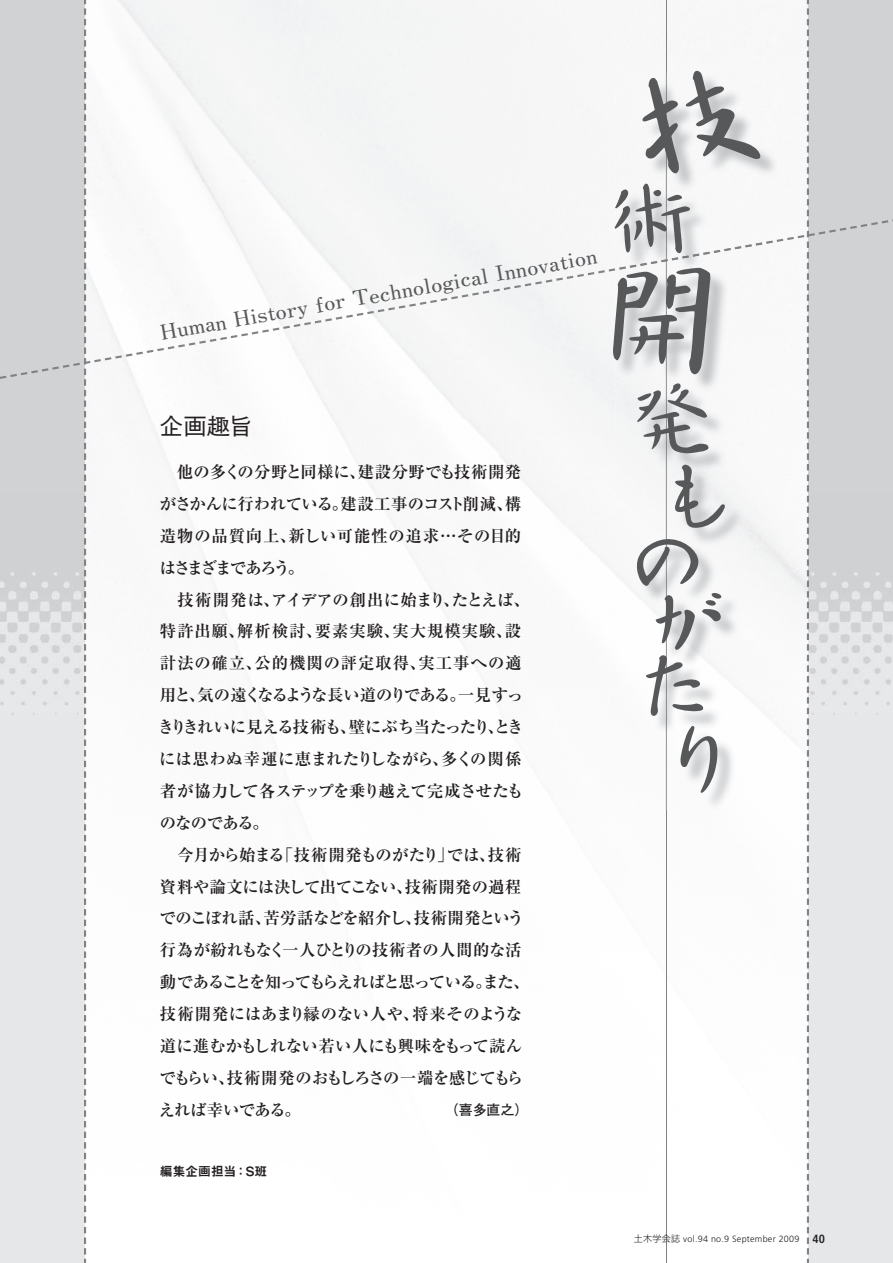
<style>
.page{position:relative;width:893px;height:1263px;background:#e6e7e9}
.page>*{position:absolute;margin:0;border:0;box-sizing:border-box;transform-origin:0 0}
.t1{font:500 23.4px "Gothic BBB Pro";color:#231f20}
.t2{font:700 20.55px "Futo Min A101 Pro";color:#57585a;scale:1.11 1}
.t3{font:700 16.35px/32px "Ryumin Pro";letter-spacing:-.015em;color:#231f20}
.t4{font:700 16.35px/32px "Ryumin Pro";letter-spacing:-.04em;color:#231f20}
.t5{font:700 16.35px/32px "Ryumin Pro";letter-spacing:.015em;color:#231f20}
.t6{font:700 16.35px/32px "Ryumin Pro";letter-spacing:.06em;color:#231f20}
.t7{font:700 16.35px "Ryumin Pro";letter-spacing:-.035em;color:#231f20}
.t8{font:700 16.35px/32px "Ryumin Pro";letter-spacing:-.085em;color:#231f20}
.t9{font:700 16.35px "Ryumin Pro";letter-spacing:-.105em;color:#231f20}
.t10{font:700 16.35px "Ryumin Pro";letter-spacing:.02em;color:#231f20}
.t11{font:700 16.35px "Ryumin Pro";letter-spacing:.005em;color:#231f20}
.t12{font:700 16.35px "Ryumin Pro";letter-spacing:.035em;color:#231f20}
.t13{font:700 16.35px "Ryumin Pro";letter-spacing:-.06em;color:#231f20}
.t14{font:700 16.35px "Ryumin Pro";letter-spacing:.025em;color:#231f20}
.t15{font:700 13.95px "Futo Go B101 Pro";color:#231f20}
.t16{font:12.75px "Midashi Go Pro MB31";color:#231f20}
.t17{font:700 condensed 12px "Frutiger";color:#231f20}
.t18{font:300 9px "Frutiger";letter-spacing:.025em;color:#231f20}
.s1{font-family:"Shin Go Pro"}
</style>
<div class="page">
<img style="left:1px;top:493px;width:892px;height:222px">
<div style="left:0;top:0;width:893px;height:493px;background:#d1d2d4"></div>
<img style="left:0;top:493px;width:1px;height:222px">
<div style="left:86px;top:0;width:412px;height:1263px;background:#fcfcfc"></div>
<div style="left:498px;top:0;width:155px;height:219px;background:#f6f6f7"></div>
<div style="left:653px;top:0;width:154px;height:105px;background:#f8f8f8"></div>
<div style="left:756px;top:105px;width:51px;height:1158px;background:#fcfcfc"></div>
<div style="left:498px;top:379px;width:115px;height:410px;background:#f9f9f9"></div>
<div style="left:498px;top:789px;width:207px;height:474px;background:#fefefe"></div>
<div style="left:705px;top:810px;width:51px;height:453px;background:#fdfdfd"></div>
<svg style="left:84px;top:0;width:2px;height:1263px"></svg>
<hr style="left:666px;top:0;width:1px;height:1263px;background:#808285">
<svg style="left:0;top:219px;width:893px;height:160px;fill:#f6f6f7"></svg>
<div style="left:615px;top:73px;width:163px;height:737px;background:#f9f9f9"></div>
<img style="left:666px;top:793px;width:1px;height:17px">
<img style="left:761px;top:240px;width:17px;height:30px">
<svg style="left:613px;top:70px;width:148px;height:723px;fill:#f6f6f7"></svg>
<svg style="left:807px;top:0;width:2px;height:1263px"></svg>
<p class="t2" style="left:158px;top:317px;width:401px;rotate:-10deg">Human History for Technological Innovation</p>
<h1 class="t1" style="left:160px;top:408px;width:94px">企画趣旨</h1>
<p class="t5" style="left:340px;top:455px;width:182px;text-indent:-180px">　他の多くの分野と同様に、<br>建設工事のコスト削減構、</p>
<p class="t12" style="left:358px;top:459px;width:165px">建設分野でも技術開発</p>
<p class="t3" style="left:289px;top:487px;width:234px;text-indent:-129px">がさかんに行われている。<br>新しい可能性の追求…その目的</p>
<p class="t6" style="left:288px;top:518px;width:18px;text-indent:-128px">造物の品質向上、。</p>
<p class="t8" style="left:271px;top:550px;width:260px;text-indent:-112px">はさまざまであろう<br>アイデアの創出に始まりたとえば、</p>
<p class="t3" style="left:160px;top:582px;width:121px">　技術開発は、</p>
<p class="t3" style="left:443px;top:582px;width:18px">、</p>
<p class="t3" style="left:237px;top:614px;width:86px">解析検討、</p>
<p class="t3" style="left:160px;top:614px;width:86px">特許出願、</p>
<p class="t3" style="left:315px;top:614px;width:86px">要素実験、</p>
<p class="t6" style="left:393px;top:614px;width:130px">実大規模実験設、</p>
<p class="t3" style="left:419px;top:646px;width:104px">実工事への適</p>
<p class="t3" style="left:160px;top:646px;width:103px">計法の確立、</p>
<p class="t6" style="left:255px;top:646px;width:173px">公的機関の評定取得、</p>
<p class="t9" style="left:160px;top:682px;width:307px">用と気の遠くなるような長い道のりである。</p>
<p class="t3" style="left:458px;top:678px;width:67px">一見すっ</p>
<p class="t3" style="left:158px;top:678px;width:367px;text-indent:31px">、<br>きりきれいに見える技術も壁にぶち当たったりとき</p>
<p class="t3" style="left:340px;top:710px;width:18px">、</p>
<p class="t3" style="left:487px;top:710px;width:18px">、</p>
<p class="t3" style="left:441px;top:742px;width:82px">多くの関係</p>
<p class="t10" style="left:159px;top:746px;width:291px">には思わぬ幸運に恵まれたりしながら、</p>
<p class="t3" style="left:160px;top:774px;width:365px">者が協力して各ステップを乗り越えて完成させたも</p>
<p class="t3" style="left:160px;top:805px;width:111px">のなのである。</p>
<p class="t3" style="left:488px;top:837px;width:35px">技術</p>
<p class="t5" style="left:277px;top:837px;width:178px">「技術開発ものがたり」</p>
<p class="t13" style="left:160px;top:841px;width:126px">　今月から始まる</p>
<p class="t3" style="left:447px;top:837px;width:50px">では、</p>
<p class="t3" style="left:160px;top:869px;width:254px">資料や論文には決して出てこない、</p>
<p class="t14" style="left:405px;top:873px;width:118px">技術開発の過程</p>
<p class="t7" style="left:414px;top:905px;width:112px">技術開発という</p>
<p class="t4" style="left:263px;top:901px;width:160px">苦労話などを紹介し、</p>
<p class="t4" style="left:160px;top:901px;width:372px">でのこぼれ話、<br>行為が紛れもなく一人ひとりの技術者の人間的な活動であることを知ってもらえればと思っているまた、</p>
<p class="t3" style="left:412px;top:965px;width:112px;text-indent:63px">。<br>将来そのような</p>
<p class="t11" style="left:160px;top:1001px;width:261px">技術開発にはあまり縁のない人や、</p>
<p class="t3" style="left:160px;top:1029px;width:364px">道に進むかもしれない若い人にも興味をもって読ん</p>
<p class="t7" style="left:227px;top:1065px;width:298px">技術開発のおもしろさの一端を感じてもら</p>
<p class="t3" style="left:160px;top:1061px;width:76px">でもらい、</p>
<p class="t3" style="left:159px;top:1092px;width:143px">えれば幸いである。</p>
<p class="t16" style="left:160px;top:1161px;width:109px">編集企画担当：S班</p>
<p class="t15" style="left:445px;top:1098px;width:86px">（喜多直之(</p>
<p class="t18" style="left:634px;top:1234px;width:167px"><span class="s1">土木学会誌</span> vol.94 no.9 September 2009</p>
<p class="t17" style="left:812px;top:1232px;width:14px">40</p>
</div>
